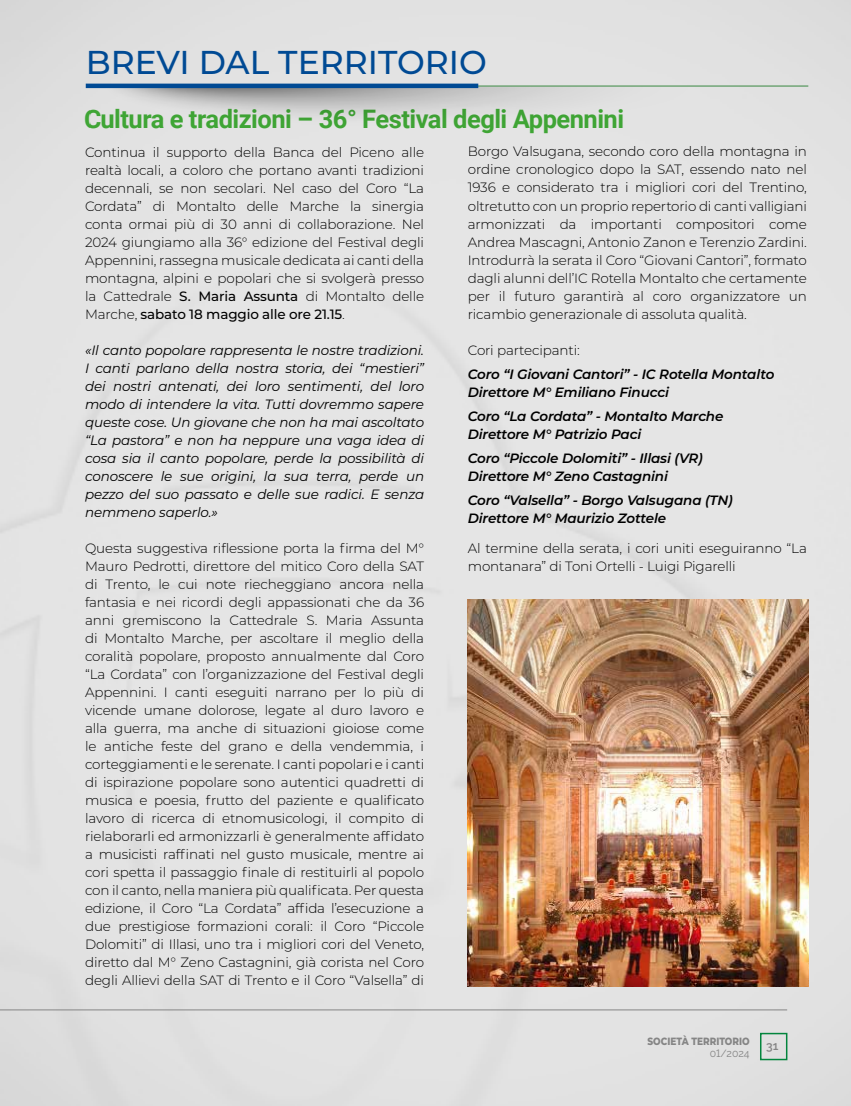
<style>
.page{position:relative;width:851px;height:1106px;background:#fff}
.page>*{position:absolute;margin:0;border:0;box-sizing:border-box;transform-origin:0 0}
.t1{font:500 33px "Montserrat";color:#004a94}
.t2{font:700 25.5px "Roboto";letter-spacing:-.02em;color:#3fa535}
.t3{font:300 13.5px/18px "Montserrat";letter-spacing:-.01em;color:#000;text-align:justify}
.t4{font:italic 13.5px/18px "Montserrat";letter-spacing:-.01em;color:#000;text-align:justify}
.t5{font:italic 600 13.5px/18px "Montserrat";letter-spacing:-.01em;color:#000}
.t6{font:600 12px "Raleway";color:#858585}
.t7{font:800 10.5px "Montserrat";color:#858585;scale:.85 1}
.t8{font:10.5px "Raleway";color:#858585}
.s1{font-weight:500}
</style>
<div class="page">
<div style="left:0;top:0;width:850px;height:1106px;background:#e4e4e4"></div>
<img style="left:91px;top:87px;width:660px;height:48px">
<hr style="left:91px;top:86px;width:717px;height:1px;background:#388740">
<hr style="left:86px;top:84px;width:392px;height:4px;background:#004a94">
<hr style="left:0;top:1009px;width:787px;height:1px;background:#858585">
<div style="left:759px;top:1032px;width:28px;height:28px;border:2px solid #03853d"></div>
<img style="left:467px;top:600px;width:341px;height:386px">
<h1 class="t1" style="left:86px;top:40px;width:402px">BREVI DAL TERRITORIO</h1>
<h2 class="t2" style="left:84px;top:101px;width:541px">Cultura e tradizioni – 36° Festival degli Appennini</h2>
<p class="t3" style="left:85px;top:142px;width:340px">Continua il supporto della Banca del Piceno alle realtà locali, a coloro che portano avanti tradizioni decennali, se non secolari. Nel caso del Coro “La Cordata” di Montalto delle Marche la sinergia conta ormai più di 30 anni di collaborazione. Nel 2024 giungiamo alla 36° edizione del Festival degli Appennini, rassegna musicale dedicata ai canti della montagna, alpini e popolari che si svolgerà presso la Cattedrale <span class="s1">S. Maria Assunta</span> di Montalto delle Marche, <span class="s1">sabato 18 maggio alle ore 21.15</span>.</p>
<p class="t4" style="left:85px;top:340px;width:340px">«Il canto popolare rappresenta le nostre tradizioni.<br>I canti parlano della nostra storia, dei “mestieri” dei nostri antenati, dei loro sentimenti, del loro modo di intendere la vita. Tutti dovremmo sapere queste cose. Un giovane che non ha mai ascoltato “La pastora” e non ha neppure una vaga idea di cosa sia il canto popolare, perde la possibilità di conoscere le sue origini, la sua terra, perde un pezzo del suo passato e delle sue radici. E senza nemmeno saperlo.»</p>
<p class="t3" style="left:85px;top:538px;width:340px">Questa suggestiva riflessione porta la firma del M° Mauro Pedrotti, direttore del mitico Coro della SAT di Trento, le cui note riecheggiano ancora nella fantasia e nei ricordi degli appassionati che da 36 anni gremiscono la Cattedrale S. Maria Assunta di Montalto Marche, per ascoltare il meglio della coralità popolare, proposto annualmente dal Coro “La Cordata” con l’organizzazione del Festival degli Appennini. I canti eseguiti narrano per lo più di vicende umane dolorose, legate al duro lavoro e alla guerra, ma anche di situazioni gioiose come le antiche feste del grano e della vendemmia, i corteggiamenti e le serenate. I canti popolari e i canti di ispirazione popolare sono autentici quadretti di musica e poesia, frutto del paziente e qualificato lavoro di ricerca di etnomusicologi, il compito di rielaborarli ed armonizzarli è generalmente affidato a musicisti raffinati nel gusto musicale, mentre ai cori spetta il passaggio finale di restituirli al popolo con il canto, nella maniera più qualificata. Per questa edizione, il Coro “La Cordata” affida l’esecuzione a due prestigiose formazioni corali: il Coro “Piccole Dolomiti” di Illasi, uno tra i migliori cori del Veneto, diretto dal M° Zeno Castagnini, già corista nel Coro degli Allievi della SAT di Trento e il Coro “Valsella” di</p>
<p class="t3" style="left:467px;top:142px;width:340px">Borgo Valsugana, secondo coro della montagna in ordine cronologico dopo la SAT, essendo nato nel 1936 e considerato tra i migliori cori del Trentino, oltretutto con un proprio repertorio di canti valligiani armonizzati da importanti compositori come Andrea Mascagni, Antonio Zanon e Terenzio Zardini.<br>Introdurrà la serata il Coro “Giovani Cantori”, formato dagli alunni dell’IC Rotella Montalto che certamente per il futuro garantirà al coro organizzatore un ricambio generazionale di assoluta qualità.</p>
<p class="t3" style="left:467px;top:340px;width:113px">Cori partecipanti:</p>
<p class="t5" style="left:467px;top:364px;width:308px">Coro “I Giovani Cantori” - IC Rotella Montalto<br>Direttore M° Emiliano Finucci</p>
<p class="t5" style="left:467px;top:406px;width:257px">Coro “La Cordata” - Montalto Marche<br>Direttore M° Patrizio Paci</p>
<p class="t5" style="left:467px;top:448px;width:237px">Coro “Piccole Dolomiti” - Illasi (VR)<br>Direttore M° Zeno Castagnini</p>
<p class="t5" style="left:467px;top:490px;width:266px">Coro “Valsella” - Borgo Valsugana (TN)<br>Direttore M° Maurizio Zottele</p>
<p class="t3" style="left:467px;top:538px;width:340px">Al termine della serata, i cori uniti eseguiranno “La montanara” di Toni Ortelli - Luigi Pigarelli</p>
<p class="t7" style="left:647px;top:1033px;width:122px">SOCIETÀ TERRITORIO</p>
<p class="t8" style="left:709px;top:1047px;width:42px">01/2024</p>
<p class="t6" style="left:766px;top:1039px;width:14px">31</p>
</div>
